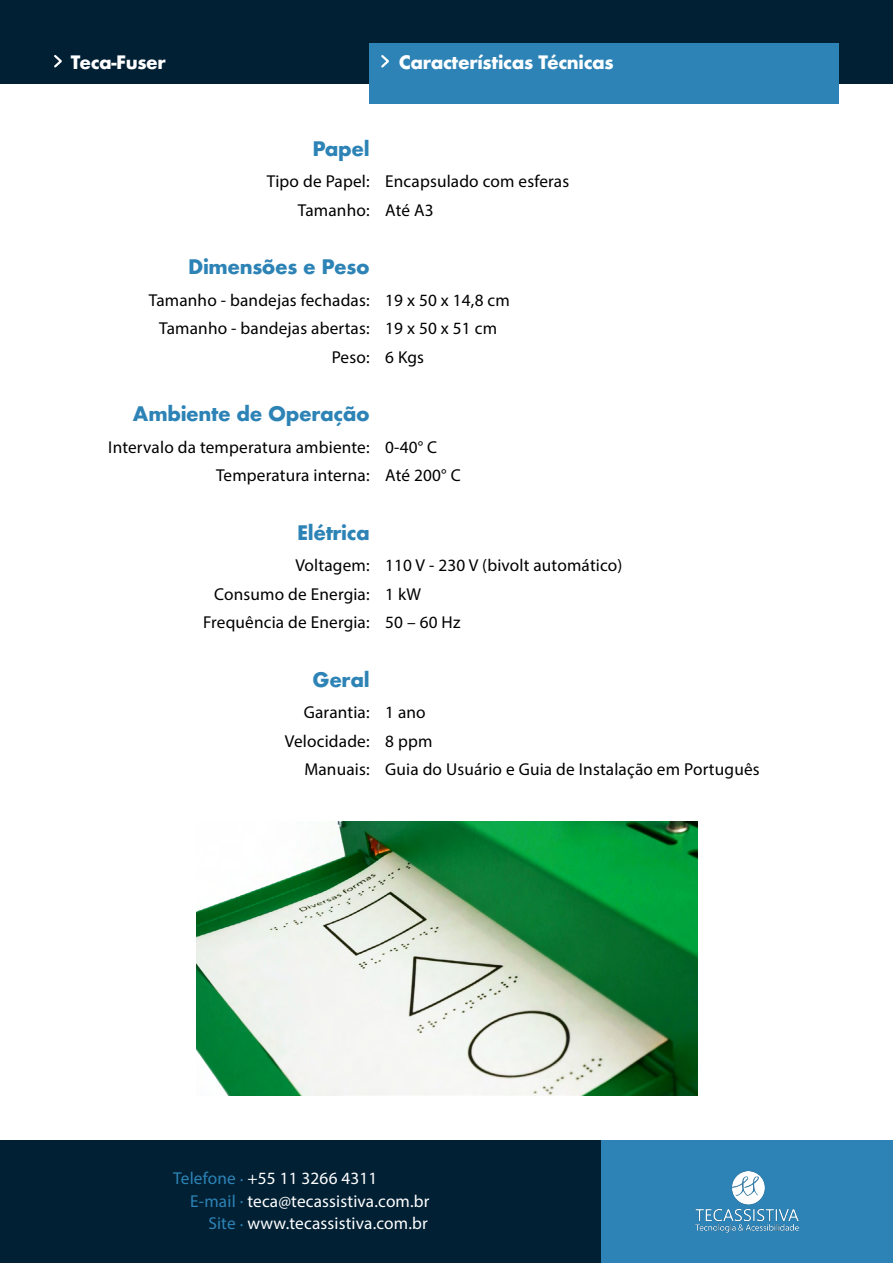
<style>
.page{position:relative;width:893px;height:1263px;background:#fff}
.page>*{position:absolute;margin:0;border:0;box-sizing:border-box;transform-origin:0 0}
.t1{font:700 19.5px "Futura";letter-spacing:-.02em;color:#2d83b6}
.t2{font:700 18px "Futura";letter-spacing:-.02em;color:#fff}
.t3{font:17.25px/28.5px "Myriad Pro";letter-spacing:.01em;color:#010000;text-align:right}
.t4{font:17.25px "Myriad Pro";letter-spacing:.01em;color:#fff}
.s1{color:#2d83b6}
</style>
<div class="page">
<img style="left:197px;top:822px;width:500px;height:273px">
<div style="left:0;top:1140px;width:601px;height:123px;background:#012034"></div>
<div style="left:601px;top:1140px;width:292px;height:123px;background:#2d83b6"></div>
<img style="left:696px;top:1171px;width:102px;height:61px">
<div style="left:0;top:0;width:893px;height:83px;background:#012034"></div>
<svg style="left:54px;top:55px;width:8px;height:13px"></svg>
<div style="left:370px;top:43px;width:469px;height:61px;background:#2d83b6"></div>
<svg style="left:381px;top:55px;width:8px;height:13px"></svg>
<p class="t2" style="left:71px;top:49px;width:97px">Teca-Fuser</p>
<p class="t2" style="left:399px;top:49px;width:216px">Características Técnicas</p>
<p class="t1" style="left:312px;top:134px;width:59px">Papel</p>
<p class="t3" style="left:267px;top:167px;width:104px">Tipo de Papel:<br>Tamanho:</p>
<p class="t3" style="left:385px;top:167px;width:186px;text-align:left">Encapsulado com esferas<br>Até A3</p>
<p class="t1" style="left:188px;top:253px;width:183px">Dimensões e Peso</p>
<p class="t3" style="left:149px;top:285px;width:222px">Tamanho - bandejas fechadas:<br>Tamanho - bandejas abertas:<br>Peso:</p>
<p class="t1" style="left:133px;top:400px;width:238px">Ambiente de Operação</p>
<p class="t3" style="left:108px;top:432px;width:263px">Intervalo da temperatura ambiente:<br>Temperatura interna:</p>
<p class="t1" style="left:297px;top:518px;width:74px">Elétrica</p>
<p class="t3" style="left:203px;top:551px;width:168px">Voltagem:<br>Consumo de Energia:<br>Frequência de Energia:</p>
<p class="t1" style="left:313px;top:665px;width:59px">Geral</p>
<p class="t3" style="left:285px;top:698px;width:86px">Garantia:<br>Velocidade:<br>Manuais:</p>
<p class="t3" style="left:385px;top:286px;width:126px;text-align:left">19 x 50 x 14,8 cm<br>19 x 50 x 51 cm<br>6 Kgs</p>
<p class="t3" style="left:385px;top:433px;width:77px;text-align:left">0-40° C<br>Até 200° C</p>
<p class="t3" style="left:385px;top:551px;width:239px;text-align:left">110 V - 230 V (bivolt automático)<br>1 kW<br>50 – 60 Hz</p>
<p class="t3" style="left:385px;top:698px;width:376px;text-align:left">1 ano<br>8 ppm<br>Guia do Usuário e Guia de Instalação em Português</p>
<p class="t4" style="left:173px;top:1168px;width:206px"><span class="s1">Telefone </span><sup>.</sup> +55 11 3266 4311</p>
<p class="t4" style="left:190px;top:1190px;width:241px"><span class="s1">E-mail </span><sup>.</sup> teca@tecassistiva.com.br</p>
<p class="t4" style="left:208px;top:1213px;width:221px"><span class="s1">Site </span><sup>.</sup> www.tecassistiva.com.br</p>
</div>
